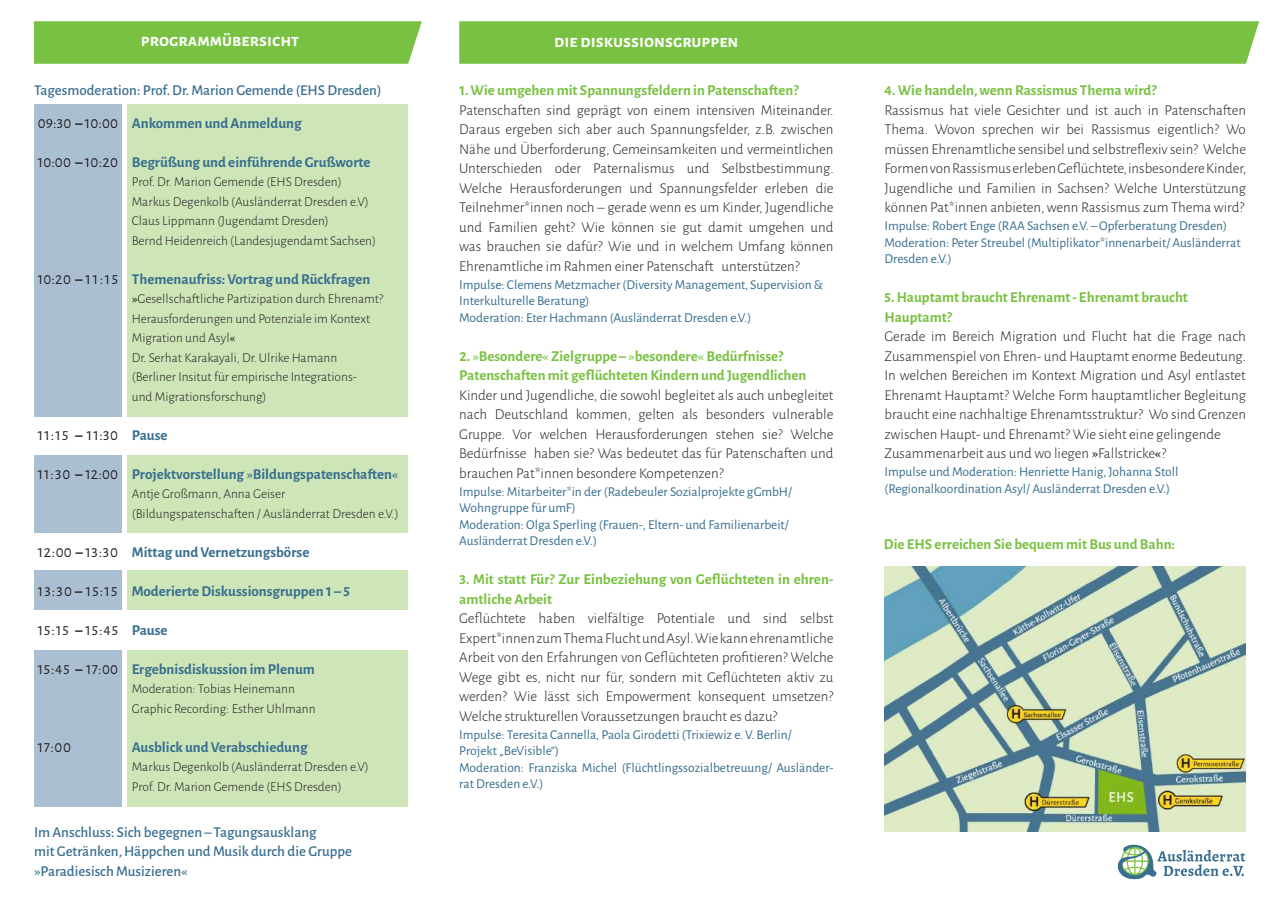
<style>
.page{position:relative;width:1280px;height:910px;background:#fff}
.page>*{position:absolute;margin:0;border:0;box-sizing:border-box;transform-origin:0 0}
.t1{font:700 18px "Alegreya Sans SC";color:#fff}
.t2{font:300 15px/19.5px "Alegreya Sans";color:#231f20;text-align:justify}
.t3{font:700 15px/19.5px "Alegreya Sans";color:#79c142}
.t4{font:700 15px "Alegreya Sans";color:#386e8f}
.t5{font:500 15px/19.5px "Alegreya Sans";color:#386e8f}
.t6{font:15px "Alegreya Sans";letter-spacing:.05em;color:#231f20}
.t7{font:13.5px/16.5px "Alegreya Sans";color:#386e8f}
.t8{font:300 13.5px/19.5px "Alegreya Sans";color:#231f20}
.s1{font-weight:700}
.s2{font-family:"Alegreya";font-weight:400}
</style>
<div class="page">
<div style="left:459px;top:21px;width:800px;height:43px;background:#79c142"></div>
<div style="left:34px;top:21px;width:388px;height:43px;background:#79c142"></div>
<div style="left:34px;top:105px;width:87px;height:312px;background:#abbfd2"></div>
<div style="left:128px;top:105px;width:280px;height:312px;background:#cee5b8"></div>
<div style="left:128px;top:455px;width:280px;height:78px;background:#cee5b8"></div>
<div style="left:34px;top:455px;width:87px;height:78px;background:#abbfd2"></div>
<div style="left:34px;top:650px;width:87px;height:157px;background:#abbfd2"></div>
<div style="left:128px;top:650px;width:280px;height:157px;background:#cee5b8"></div>
<div style="left:128px;top:570px;width:280px;height:40px;background:#cee5b8"></div>
<div style="left:34px;top:570px;width:87px;height:40px;background:#abbfd2"></div>
<img style="left:885px;top:566px;width:361px;height:265px">
<svg style="left:1118px;top:845px;width:127px;height:34px"></svg>
<p class="t1" style="left:141px;top:27px;width:160px">programmübersicht</p>
<p class="t1" style="left:554px;top:28px;width:186px">die diskussionsgruppen</p>
<p class="t5" style="left:34px;top:79px;width:349px">Tagesmoderation: Prof. Dr. Marion Gemende (EHS Dresden)</p>
<p class="t6" style="left:38px;top:113px;width:82px">09:30 <span class="s1">–</span> 10:00</p>
<p class="t6" style="left:38px;top:152px;width:82px">10:00 <span class="s1">–</span> 10:20</p>
<p class="t6" style="left:38px;top:269px;width:82px">10:20 <span class="s1">–</span> 11:15</p>
<p class="t6" style="left:38px;top:425px;width:82px">11:15 <span class="s1">–</span> 11:30</p>
<p class="t6" style="left:38px;top:464px;width:82px">11:30 <span class="s1">–</span> 12:00</p>
<p class="t6" style="left:38px;top:542px;width:82px">12:00 <span class="s1">–</span> 13:30</p>
<p class="t6" style="left:38px;top:581px;width:81px">13:30 <span class="s1">–</span> 15:15</p>
<p class="t6" style="left:38px;top:620px;width:82px">15:15 <span class="s1">–</span> 15:45</p>
<p class="t6" style="left:38px;top:659px;width:82px">15:45 <span class="s1">–</span> 17:00</p>
<p class="t6" style="left:38px;top:737px;width:35px">17:00</p>
<p class="t4" style="left:132px;top:112px;width:171px">Ankommen und Anmeldung</p>
<p class="t4" style="left:132px;top:151px;width:240px">Begrüßung und einführende Grußworte</p>
<p class="t8" style="left:132px;top:172px;width:246px">Prof. Dr. Marion Gemende (EHS Dresden)<br>Markus Degenkolb (Ausländerrat Dresden e.V)<br>Claus Lippmann (Jugendamt Dresden)<br>Bernd Heidenreich (Landesjugendamt Sachsen)</p>
<p class="t4" style="left:132px;top:268px;width:240px">Themenaufriss: Vortrag und Rückfragen</p>
<p class="t8" style="left:132px;top:289px;width:253px"><span class="s2">»</span>Gesellschaftliche Partizipation durch Ehrenamt?<br>Herausforderungen und Potenziale im Kontext Migration und Asyl<span class="s2">«<br></span>Dr. Serhat Karakayali, Dr. Ulrike Hamann (Berliner Insitut für empirische Integrations-<br>und Migrationsforschung)</p>
<p class="t4" style="left:132px;top:424px;width:37px">Pause</p>
<p class="t4" style="left:132px;top:463px;width:268px">Projektvorstellung <span class="s2">»</span>Bildungspatenschaften<span class="s2">«</span></p>
<p class="t8" style="left:132px;top:484px;width:268px">Antje Großmann, Anna Geiser (Bildungspatenschaften / Ausländerrat Dresden e.V.)</p>
<p class="t4" style="left:132px;top:541px;width:179px">Mittag und Vernetzungsbörse</p>
<p class="t4" style="left:132px;top:580px;width:220px">Moderierte Diskussionsgruppen 1 – 5</p>
<p class="t4" style="left:132px;top:619px;width:37px">Pause</p>
<p class="t4" style="left:132px;top:658px;width:185px">Ergebnisdiskussion im Plenum</p>
<p class="t8" style="left:132px;top:679px;width:185px">Moderation: Tobias Heinemann<br>Graphic Recording: Esther Uhlmann</p>
<p class="t4" style="left:132px;top:736px;width:177px">Ausblick und Verabschiedung</p>
<p class="t8" style="left:132px;top:757px;width:238px">Markus Degenkolb (Ausländerrat Dresden e.V)<br>Prof. Dr. Marion Gemende (EHS Dresden)</p>
<p class="t5" style="left:34px;top:821px;width:319px">Im Anschluss: Sich begegnen – Tagungsausklang<br>mit Getränken, Häppchen und Musik durch die Gruppe <span class="s2">»</span>Paradiesisch Musizieren<span class="s2">«</span></p>
<p class="t3" style="left:459px;top:80px;width:341px">1. Wie umgehen mit Spannungsfeldern in Patenschaften?</p>
<p class="t2" style="left:459px;top:100px;width:376px">Patenschaften sind geprägt von einem intensiven Miteinander.<br>Daraus ergeben sich aber auch Spannungsfelder, z.B. zwischen Nähe und Überforderung, Gemeinsamkeiten und vermeintlichen Unterschieden oder Paternalismus und Selbstbestimmung.<br>Welche Herausforderungen und Spannungsfelder erleben die Teilnehmer*innen noch – gerade wenn es um Kinder, Jugendliche und Familien geht? Wie können sie gut damit umgehen und was brauchen sie dafür? Wie und in welchem Umfang können Ehrenamtliche im Rahmen einer Patenschaft unterstützen?</p>
<p class="t7" style="left:459px;top:276px;width:366px">Impulse: Clemens Metzmacher (Diversity Management, Supervision &amp;<br>Interkulturelle Beratung)<br>Moderation: Eter Hachmann (Ausländerrat Dresden e.V.)</p>
<p class="t3" style="left:459px;top:345px;width:349px">2. <span class="s2">»</span>Besondere<span class="s2">«</span> Zielgruppe – <span class="s2">»</span>besondere<span class="s2">«</span> Bedürfnisse?<br>Patenschaften mit geflüchteten Kindern und Jugendlichen</p>
<p class="t2" style="left:459px;top:385px;width:376px">Kinder und Jugendliche, die sowohl begleitet als auch unbegleitet nach Deutschland kommen, gelten als besonders vulnerable Gruppe. Vor welchen Herausforderungen stehen sie? Welche Bedürfnisse haben sie? Was bedeutet das für Patenschaften und brauchen Pat*innen besondere Kompetenzen?</p>
<p class="t7" style="left:459px;top:483px;width:334px">Impulse: Mitarbeiter*in der (Radebeuler Sozialprojekte gGmbH/ Wohngruppe für umF)<br>Moderation: Olga Sperling (Frauen-, Eltern- und Familienarbeit/ Ausländerrat Dresden e.V.)</p>
<p class="t3" style="left:459px;top:569px;width:376px">3. Mit statt Für? Zur Einbeziehung von Geflüchteten in ehren&shy;amtliche Arbeit</p>
<p class="t2" style="left:459px;top:608px;width:376px">Geflüchtete haben vielfältige Potentiale und sind selbst Expert*innen zum Thema Flucht und Asyl. Wie kann ehrenamtliche Arbeit von den Erfahrungen von Geflüchteten profitieren? Welche Wege gibt es, nicht nur für, sondern mit Geflüchteten aktiv zu werden? Wie lässt sich Empowerment konsequent umsetzen?<br>Welche strukturellen Voraussetzungen braucht es dazu?</p>
<p class="t7" style="left:459px;top:726px;width:376px">Impulse: Teresita Cannella, Paola Girodetti (Trixiewiz e. V. Berlin/<br>Projekt „BeVisible“)<br>Moderation: Franziska Michel (Flüchtlingssozialbetreuung/ Ausländer&shy;rat Dresden e.V.)</p>
<p class="t3" style="left:885px;top:80px;width:273px">4. Wie handeln, wenn Rassismus Thema wird?</p>
<p class="t2" style="left:884px;top:100px;width:363px">Rassismus hat viele Gesichter und ist auch in Patenschaften Thema. Wovon sprechen wir bei Rassismus eigentlich? Wo müssen Ehrenamtliche sensibel und selbstreflexiv sein? Welche Formen von Rassismus erleben Geflüchtete, insbesondere Kinder, Jugendliche und Familien in Sachsen? Welche Unterstützung können Pat*innen anbieten, wenn Rassismus zum Thema wird?</p>
<p class="t7" style="left:884px;top:217px;width:358px">Impulse: Robert Enge (RAA Sachsen e.V. – Opferberatung Dresden)<br>Moderation: Peter Streubel (Multiplikator*innenarbeit/ Ausländerrat<br>Dresden e.V.)</p>
<p class="t3" style="left:884px;top:287px;width:305px">5. Hauptamt braucht Ehrenamt - Ehrenamt braucht<br>Hauptamt?</p>
<p class="t2" style="left:884px;top:326px;width:363px;text-align:left">Gerade im Bereich Migration und Flucht hat die Frage nach Zusammenspiel von Ehren- und Hauptamt enorme Bedeutung.<br>In welchen Bereichen im Kontext Migration und Asyl entlastet Ehrenamt Hauptamt? Welche Form hauptamtlicher Begleitung braucht eine nachhaltige Ehrenamtsstruktur? Wo sind Grenzen zwischen Haupt- und Ehrenamt? Wie sieht eine gelingende Zusammenarbeit aus und wo liegen <span class="s2">»</span>Fallstricke<span class="s2">«</span>?</p>
<p class="t7" style="left:884px;top:463px;width:295px">Impulse und Moderation: Henriette Hanig, Johanna Stoll (Regionalkoordination Asyl/ Ausländerrat Dresden e.V.)</p>
<p class="t3" style="left:884px;top:533px;width:293px">Die EHS erreichen Sie bequem mit Bus und Bahn:</p>
</div>
